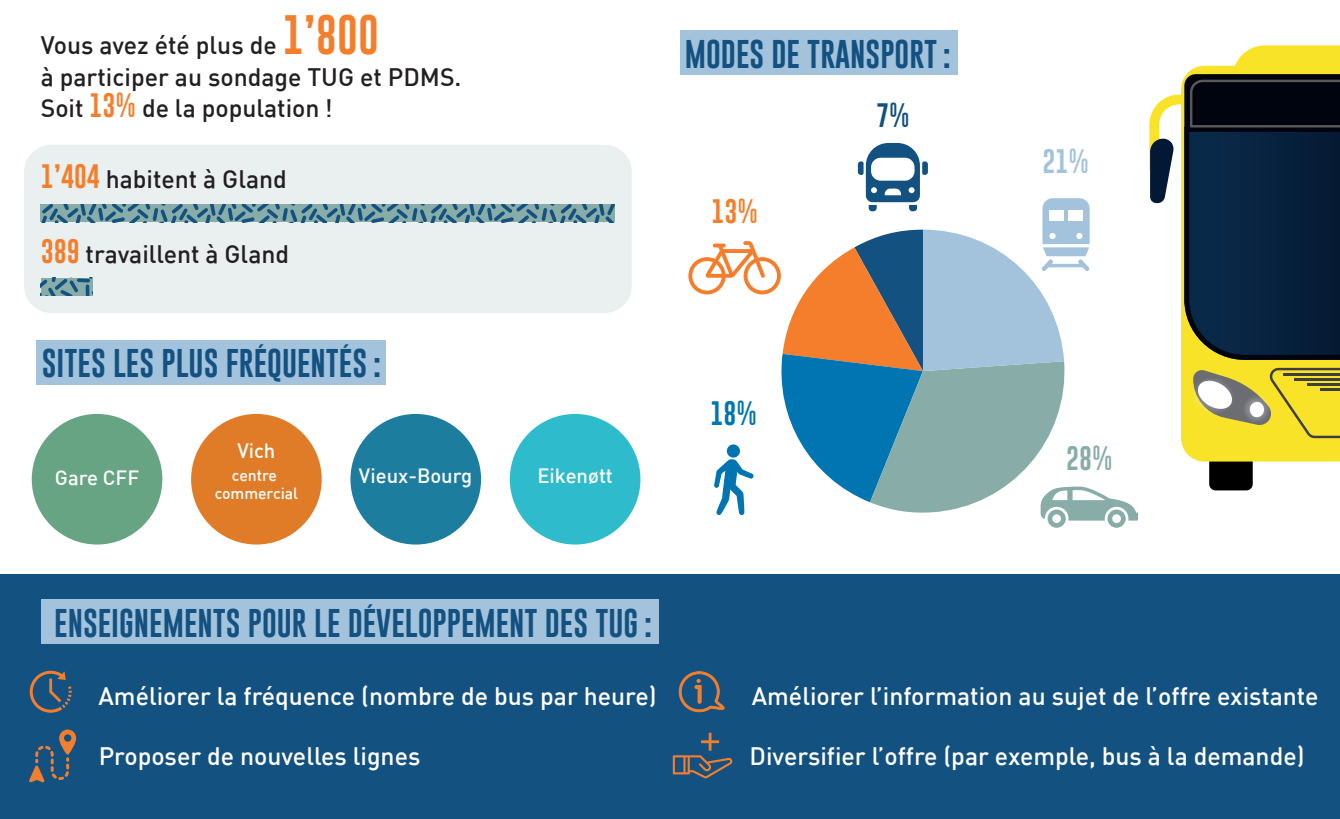
<style>
.page{position:relative;width:1340px;height:819px;background:#fff}
.page>*{position:absolute;margin:0;border:0;box-sizing:border-box;transform-origin:0 0}
.t1{font:29.25px "Gobold";color:#135181}
.t2{font:500 24.75px "DIN";color:#fff}
.t3{font:500 24.75px/31.5px "DIN";color:#231f20}
.t4{font:24.75px "Gobold";color:#f47e2c}
.t5{font:24.75px "Gobold";color:#88ada8}
.t6{font:24.75px "Gobold";color:#0075b2}
.t7{font:24.75px "Gobold";color:#a3c2db}
.t8{font:24.75px "Gobold";color:#135181}
.t9{font:500 20.25px "DIN";color:#fff}
.t10{font:500 15.75px/18px "DIN";color:#fff;text-align:center}
.s1{font-family:"Gobold";font-weight:400;font-size:40.5px;color:#f47e2c}
.s2{font-family:"Gobold";font-weight:400;color:#f47e2c}
</style>
<div class="page">
<div style="left:24px;top:145px;width:608px;height:168px;background:#eaf0ef;border-radius:27px"></div>
<svg style="left:41px;top:204px;width:574px;height:18px;background:#608e9a"></svg>
<svg style="left:41px;top:278px;width:51px;height:18px"></svg>
<div style="left:0;top:575px;width:1339px;height:244px;background:#135181"></div>
<div style="left:41px;top:599px;width:617px;height:45px;background:#a3c2db"></div>
<div style="left:679px;top:30px;width:278px;height:45px;background:#a3c2db"></div>
<div style="left:36px;top:340px;width:350px;height:45px;background:#a3c2db"></div>
<div style="left:32px;top:414px;width:130px;height:130px;background:#66a483;border-radius:50%"></div>
<div style="left:191px;top:414px;width:131px;height:130px;background:#e07c27;border-radius:50%"></div>
<div style="left:350px;top:414px;width:131px;height:130px;background:#1d7d9e;border-radius:50%"></div>
<div style="left:510px;top:414px;width:130px;height:130px;background:#2ebccc;border-radius:50%"></div>
<svg style="left:1209px;top:461px;width:43px;height:29px"></svg>
<div style="left:1181px;top:360px;width:158px;height:90px;background:#f9e329"></div>
<div style="left:1181px;top:450px;width:158px;height:11px;background:#f9e329"></div>
<svg style="left:1149px;top:45px;width:190px;height:315px"></svg>
<svg style="left:1184px;top:368px;width:155px;height:70px;background:#d4c648"></svg>
<svg style="left:688px;top:143px;width:449px;height:385px"></svg>
<svg style="left:30px;top:671px;width:42px;height:41px"></svg>
<svg style="left:29px;top:729px;width:47px;height:53px"></svg>
<svg style="left:678px;top:671px;width:46px;height:41px"></svg>
<svg style="left:672px;top:755px;width:60px;height:23px"></svg>
<hr style="left:708px;top:732px;width:3px;height:19px;background:#f47e2c">
<hr style="left:701px;top:740px;width:18px;height:3px;background:#f47e2c">
<p class="t3" style="left:41px;top:29px;width:422px">Vous avez été plus de <span class="s1">1’800<br></span>à participer au sondage TUG et PDMS.<br>Soit <span class="s2">13%</span> de la population !</p>
<p class="t3" style="left:41px;top:162px;width:248px"><span class="s2">1’404</span> habitent à Gland</p>
<p class="t3" style="left:41px;top:238px;width:250px"><span class="s2">389</span> travaillent à Gland</p>
<p class="t1" style="left:42px;top:344px;width:341px">SITES LES PLUS FRÉQUENTÉS :</p>
<p class="t9" style="left:55px;top:464px;width:86px">Gare CFF</p>
<p class="t9" style="left:237px;top:438px;width:40px">Vich</p>
<p class="t10" style="left:215px;top:465px;width:85px">centre commercial</p>
<p class="t9" style="left:359px;top:462px;width:115px">Vieux-Bourg</p>
<p class="t9" style="left:537px;top:462px;width:77px">Eikenøtt</p>
<p class="t1" style="left:685px;top:35px;width:267px">MODES DE TRANSPORT :</p>
<p class="t4" style="left:711px;top:195px;width:48px">13%</p>
<p class="t6" style="left:710px;top:397px;width:48px">18%</p>
<p class="t8" style="left:876px;top:99px;width:35px">7%</p>
<p class="t1" style="left:54px;top:604px;width:599px">ENSEIGNEMENTS POUR LE DÉVELOPPEMENT DES TUG :</p>
<p class="t7" style="left:1042px;top:145px;width:48px">21%</p>
<p class="t5" style="left:1066px;top:442px;width:48px">28%</p>
<p class="t2" style="left:98px;top:680px;width:559px">Améliorer la fréquence (nombre de bus par heure)</p>
<p class="t2" style="left:751px;top:680px;width:568px">Améliorer l’information au sujet de l’offre existante</p>
<p class="t2" style="left:99px;top:740px;width:323px">Proposer de nouvelles lignes</p>
<p class="t2" style="left:749px;top:740px;width:556px">Diversifier l’offre (par exemple, bus à la demande)</p>
</div>
